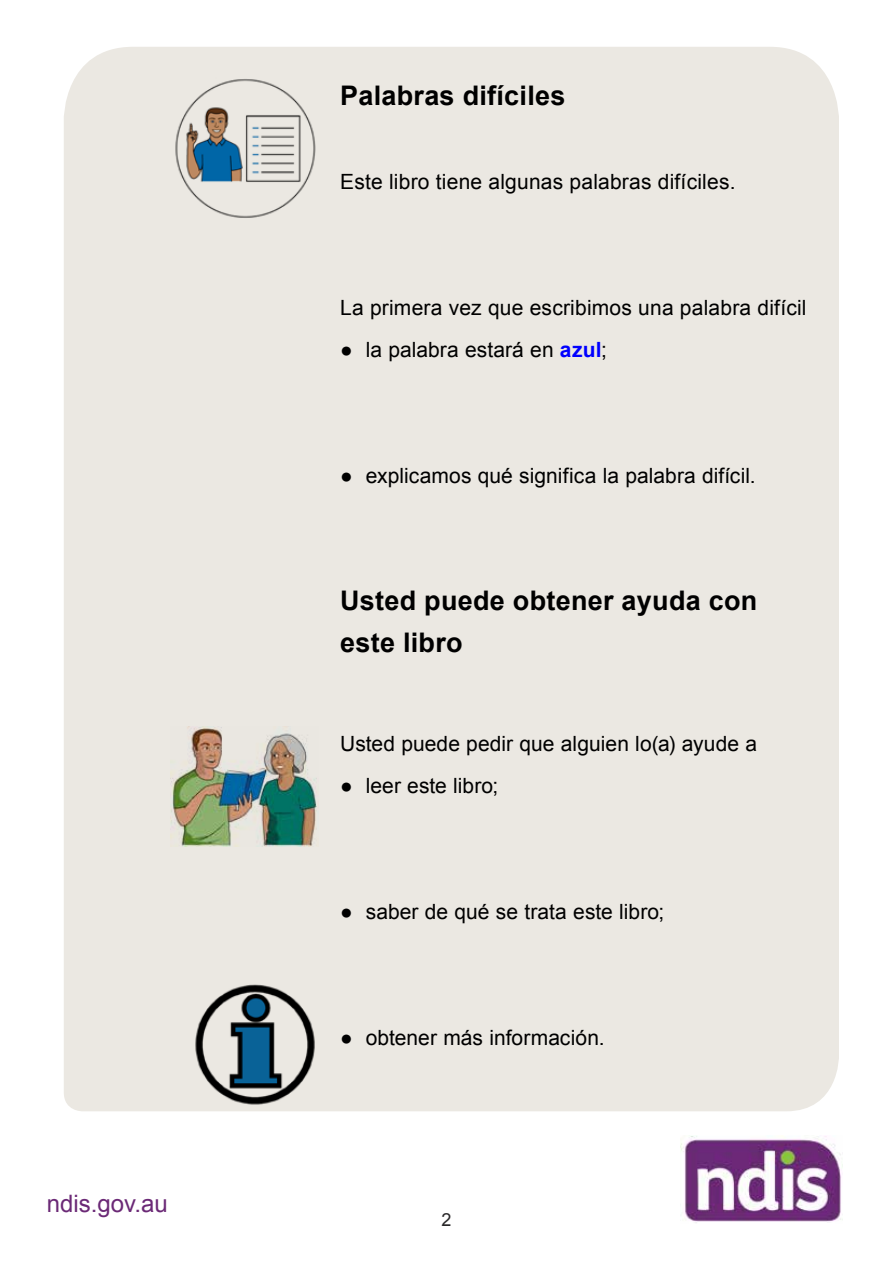
<style>
.page{position:relative;width:893px;height:1263px;background:#fff}
.page>*{position:absolute;margin:0;border:0;box-sizing:border-box;transform-origin:0 0}
.t1{font:700 27px/42px "Arial";letter-spacing:.01em;color:#000}
.t2{font:24px "Arial";color:#6b2976}
.t3{font:21px "Arial";letter-spacing:.005em;color:#000}
.t4{font:18px "Arial";color:#292829}
.s1{font-weight:700;color:#00f}
</style>
<div class="page">
<img style="left:680px;top:1136px;width:162px;height:87px">
<div style="left:64px;top:47px;width:775px;height:1064px;background:#ebe8e2"></div>
<img style="left:171px;top:75px;width:148px;height:147px">
<img style="left:171px;top:727px;width:148px;height:120px">
<img style="left:191px;top:982px;width:128px;height:125px">
<p class="t2" style="left:47px;top:1188px;width:122px">ndis.gov.au</p>
<h2 class="t1" style="left:340px;top:75px;width:227px">Palabras difíciles</h2>
<p class="t3" style="left:340px;top:168px;width:397px">Este libro tiene algunas palabras difíciles.</p>
<p class="t3" style="left:340px;top:294px;width:468px">La primera vez que escribimos una palabra difícil</p>
<p class="t3" style="left:340px;top:336px;width:268px">● la palabra estará en <span class="s1">azul</span>;</p>
<p class="t3" style="left:340px;top:462px;width:417px">● explicamos qué significa la palabra difícil.</p>
<h2 class="t1" style="left:340px;top:579px;width:419px">Usted puede obtener ayuda con este libro</h2>
<p class="t3" style="left:340px;top:730px;width:418px">Usted puede pedir que alguien lo(a) ayude a</p>
<p class="t3" style="left:340px;top:772px;width:160px">● leer este libro;</p>
<p class="t3" style="left:340px;top:898px;width:326px">● saber de qué se trata este libro;</p>
<p class="t3" style="left:340px;top:1024px;width:266px">● obtener más información.</p>
<p class="t4" style="left:441px;top:1208px;width:12px">2</p>
</div>
